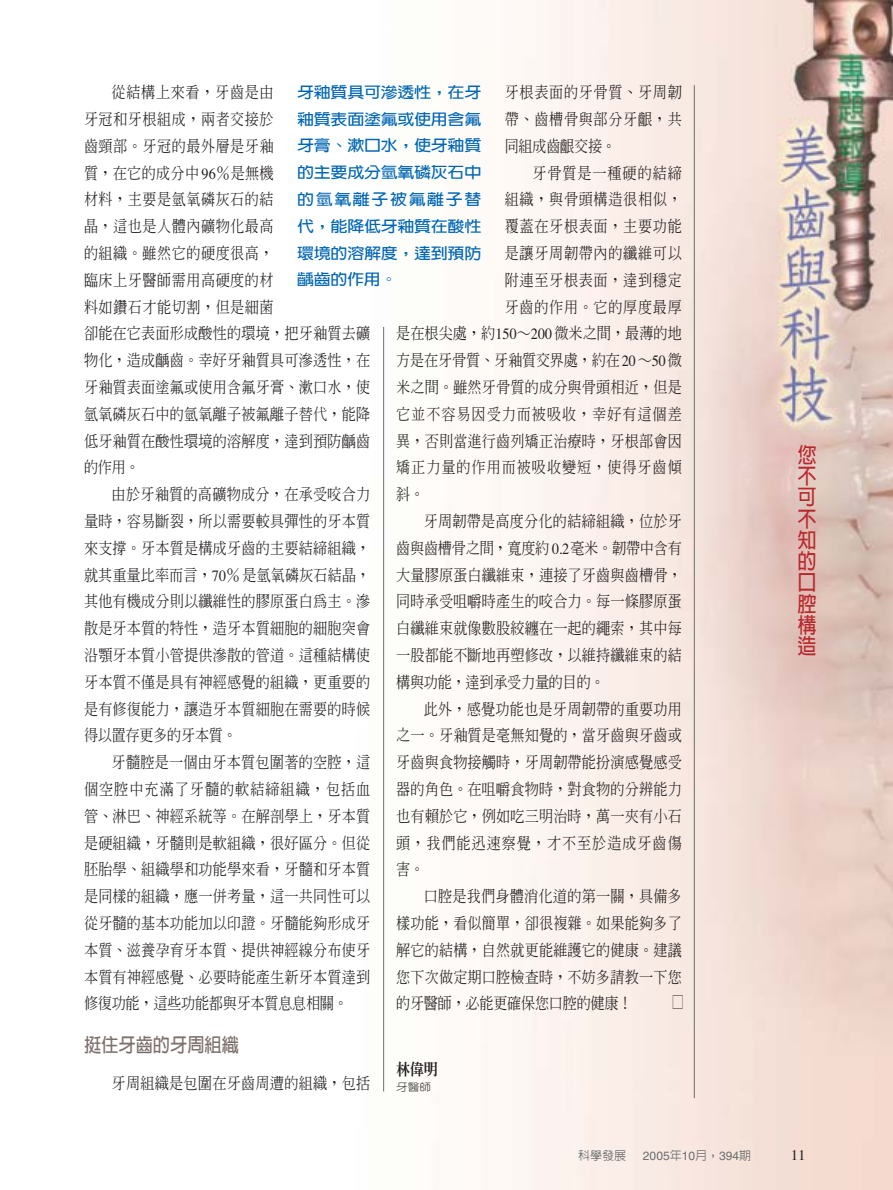
<style>
.page{position:relative;width:893px;height:1190px;background:#fff}
.page>*{position:absolute;margin:0;border:0;box-sizing:border-box;transform-origin:0 0}
.t1{font:700 21.3px/21.3px "Lin Gothic";color:#b8292f;text-align:justify;scale:.9 1}
.t2{font:700 19.2px "Lin Gothic";color:#7d6f6c;scale:.9 1}
.t3{font:500 15.9px "Inn Ming";color:#231f20;scale:.76 1}
.t4{font:500 15.75px/26.8px "Inn Ming";letter-spacing:.01em;color:#231f20;text-align:justify;scale:.9 1}
.t5{font:500 15.75px "Inn Ming";letter-spacing:.045em;color:#231f20;scale:.9 1}
.t6{font:500 15.75px "Inn Ming";letter-spacing:.065em;color:#231f20;scale:.9 1}
.t7{font:500 15.75px "Inn Ming";letter-spacing:-.02em;color:#231f20;scale:.9 1}
.t8{font:500 15.75px "Inn Ming";letter-spacing:-.015em;color:#231f20;scale:.9 1}
.t9{font:500 15.75px "Inn Ming";letter-spacing:.06em;color:#231f20;scale:.9 1}
.t10{font:800 15.75px "Inn Ming";color:#231f20;scale:.9 1}
.t11{font:700 15.3px/26.8px "New Gothic";letter-spacing:-.02em;color:#0066b3;text-align:justify;scale:1.11 1}
.t12{font:14.85px "Times";color:#231f20}
.t13{font:12px "Helvetica";color:#6c6e70}
.t14{font:500 12px "Lin Gothic";color:#6c6e70}
.t15{font:300 10.5px "Yen Round";color:#231f20;scale:1.11 1}
.s1{font-family:"Times";font-weight:400}
.s2{font-family:"Lin Gothic";font-weight:500}
</style>
<div class="page">
<img style="left:383px;top:0;width:509px;height:1189px">
<hr style="left:383px;top:327px;width:1px;height:764px;background:#6c6e70">
<hr style="left:694px;top:85px;width:1px;height:1013px;background:#6c6e70">
<p class="t11" style="left:297px;top:79px;width:167px">牙釉質具可滲透性蹀在牙釉質表面塗氟或使用含氟牙膏、漱口水蹀使牙釉質的主要成分氫氧磷灰石中的氫氧離子被氟離子替代蹀能降低牙釉質在酸性環境的溶解度蹀達到菛防齲齒的作用。</p>
<p class="t4" style="left:84px;top:79px;width:320px;text-align:left;text-indent:28px">從結構上來看，牙齒是由<br>牙冠和牙根組成，兩者交接於<br>齒頸部。牙冠的最外層是牙釉<br>質，在它的成分中 <span class="s1">96</span>％是無機<br>材料，主要是氫氧磷灰石的結<br>晶，這也是人體內礦物化最高<br>的組織。雖然它的硬度很高，<br>臨床上牙醫師需用高硬度的材<br>料如鑽石才能切割，但是細菌<br>卻能在它表面形成酸性的環境，把牙釉質去礦物化，造成齲齒。幸好牙釉質具可滲透性，在牙釉質表面塗氟或使用含氟牙膏、漱口水，使氫氧磷灰石中的氫氧離子被氟離子替代，能降低牙釉質在酸性環境的溶解度，達到預防齲齒的作用。</p>
<p class="t4" style="left:84px;top:481px;width:320px;text-indent:28px">由於牙釉質的高礦物成分，在承受咬合力量時，容易斷裂，所以需要較具彈性的牙本質來支撐。牙本質是構成牙齒的主要結締組織，就其重量比率而言，<span class="s1">70</span>％是氫氧磷灰石結晶，其他有機成分則以纖維性的膠原蛋白為主。滲散是牙本質的特性，造牙本質細胞的細胞突會沿顎牙本質小管提供滲散的管道。這種結構使牙本質不僅是具有神經感覺的組織，更重要的是有修復能力，讓造牙本質細胞在需要的時候得以置存更多的牙本質。</p>
<p class="t4" style="left:84px;top:749px;width:320px;text-indent:28px">牙髓腔是一個由牙本質包圍著的空腔，這個空腔中充滿了牙髓的軟結締組織，包括血管、淋巴、神經系統等。在解剖學上，牙本質是硬組織，牙髓則是軟組織，很好區分。但從胚胎學、組織學和功能學來看，牙髓和牙本質是同樣的組織，應一併考量，這一共同性可以從牙髓的基本功能加以印證。牙髓能夠形成牙本質、滋養孕育牙本質、提供神經線分布使牙本質有神經感覺、必要時能產生新牙本質達到修復功能，這些功能都與牙本質息息相關。</p>
<p class="t2" style="left:84px;top:1035px;width:174px">挺住牙齒的牙周組織</p>
<p class="t4" style="left:112px;top:1069px;width:289px">牙周組織是包圍在牙齒周遭的組織，包括</p>
<p class="t4" style="left:504px;top:79px;width:198px">牙根表面的牙骨質、牙周韌帶、齒槽骨與部分牙齦，共同組成齒齦交接。</p>
<p class="t9" style="left:532px;top:165px;width:168px">牙骨質是一種硬的結締</p>
<p class="t5" style="left:504px;top:192px;width:198px">組織，與骨頭構造很相似，</p>
<p class="t5" style="left:504px;top:218px;width:198px">覆蓋在牙根表面，主要功能</p>
<p class="t5" style="left:504px;top:245px;width:198px">是讓牙周韌帶內的纖維可以</p>
<p class="t5" style="left:504px;top:272px;width:198px">附連至牙根表面，達到穩定</p>
<p class="t5" style="left:504px;top:299px;width:198px">牙齒的作用。它的厚度最厚</p>
<p class="t4" style="left:396px;top:320px;width:319px">是在根尖處，約<span class="s1">150</span>∼<span class="s1">200</span>微米之間，最薄的地</p>
<p class="t8" style="left:396px;top:352px;width:319px">方是在牙骨質、牙釉質交界處，約在<span class="s1">20</span>∼<span class="s1">50</span>微</p>
<p class="t4" style="left:396px;top:374px;width:319px">米之間。雖然牙骨質的成分與骨頭相近，但是</p>
<p class="t6" style="left:396px;top:406px;width:319px">它並不容易因受力而被吸收，幸好有這個差</p>
<p class="t4" style="left:396px;top:427px;width:319px">異，否則當進行齒列矯正治療時，牙根部會因</p>
<p class="t6" style="left:396px;top:459px;width:319px">矯正力量的作用而被吸收變短，使得牙齒傾</p>
<p class="t4" style="left:396px;top:481px;width:33px">斜。</p>
<p class="t4" style="left:424px;top:507px;width:288px">牙周韌帶是高度分化的結締組織，位於牙</p>
<p class="t7" style="left:396px;top:540px;width:319px">齒與齒槽骨之間，寬度約 <span class="s1">0.2</span>毫米。韌帶中含有</p>
<p class="t4" style="left:396px;top:561px;width:319px">大量膠原蛋白纖維束，連接了牙齒與齒槽骨，</p>
<p class="t4" style="left:396px;top:588px;width:319px">同時承受咀嚼時產生的咬合力。每一條膠原蛋</p>
<p class="t4" style="left:396px;top:615px;width:319px">白纖維束就像數股絞纏在一起的繩索，其中每</p>
<p class="t4" style="left:396px;top:641px;width:319px">一股都能不斷地再塑修改，以維持纖維束的結</p>
<p class="t7" style="left:396px;top:674px;width:233px">構與功能，達到承受力量的目的。</p>
<p class="t4" style="left:424px;top:695px;width:288px">此外，感覺功能也是牙周韌帶的重要功用</p>
<p class="t4" style="left:396px;top:722px;width:319px">之一。牙釉質是毫無知覺的，當牙齒與牙齒或</p>
<p class="t4" style="left:396px;top:749px;width:319px">牙齒與食物接觸時，牙周韌帶能扮演感覺感受</p>
<p class="t4" style="left:396px;top:775px;width:319px">器的角色。在咀嚼食物時，對食物的分辨能力</p>
<p class="t4" style="left:396px;top:802px;width:319px">也有賴於它，例如吃三明治時，萬一夾有小石</p>
<p class="t6" style="left:396px;top:834px;width:319px">頭，我們能迅速察覺，才不至於造成牙齒傷</p>
<p class="t4" style="left:396px;top:856px;width:33px">害。</p>
<p class="t4" style="left:424px;top:882px;width:288px">口腔是我們身體消化道的第一關，具備多</p>
<p class="t4" style="left:396px;top:909px;width:319px">樣功能，看似簡單，卻很複雜。如果能夠多了</p>
<p class="t4" style="left:396px;top:936px;width:319px">解它的結構，自然就更能維護它的健康。建議</p>
<p class="t4" style="left:396px;top:963px;width:319px">您下次做定期口腔檢查時，不妨多請教一下您</p>
<p class="t7" style="left:396px;top:995px;width:264px">的牙醫師，必能更確保您口腔的健康！</p>
<p class="t3" style="left:672px;top:994px;width:18px">□</p>
<p class="t10" style="left:396px;top:1061px;width:48px">林偉明</p>
<p class="t15" style="left:396px;top:1081px;width:33px">牙醫師</p>
<h1 class="t1" style="left:797px;top:444px;width:23px">您不可不知的口腔構造</h1>
<p class="t14" style="left:578px;top:1149px;width:49px">科學發展</p>
<p class="t13" style="left:643px;top:1151px;width:110px">2005<span class="s2">年</span>10<span class="s2">月等</span>394<span class="s2">期</span></p>
<p class="t12" style="left:790px;top:1149px;width:16px">11</p>
</div>
